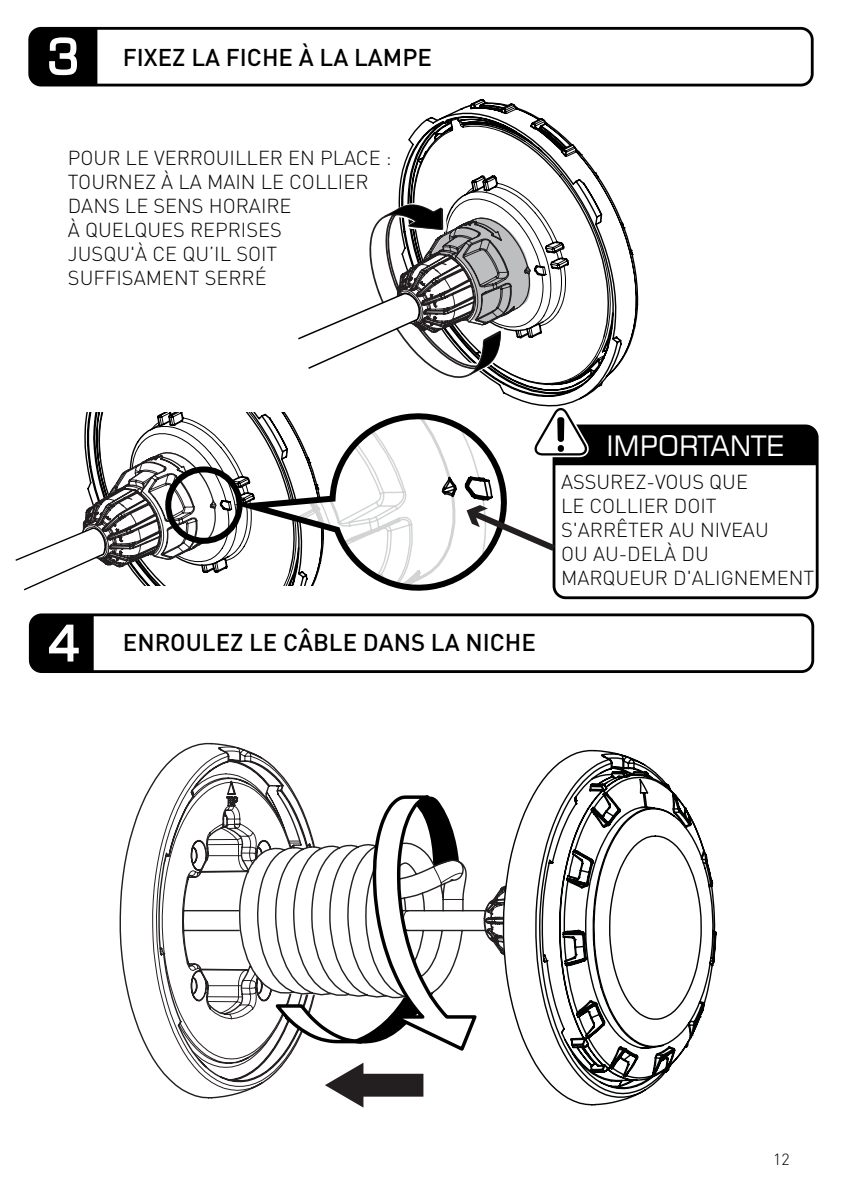
<style>
.page{position:relative;width:842px;height:1191px;background:#fff}
.page>*{position:absolute;margin:0;border:0;box-sizing:border-box;transform-origin:0 0}
.t1{font:28px "Square 721 BT";color:#fff}
.t2{font:500 24px "DINOT";color:#000}
.t3{font:300 20px/24px "DINOT";color:#040607}
.t4{font:300 16px "DINOT";color:#000}
.s1{font-family:"Square 721 BT";font-weight:400;font-size:48px;color:#fff}
.s2{color:#000}
</style>
<div class="page">
<svg style="left:398px;top:167px;width:241px;height:233px"></svg>
<svg style="left:403px;top:99px;width:234px;height:292px"></svg>
<svg style="left:298px;top:200px;width:240px;height:189px"></svg>
<svg style="left:119px;top:742px;width:128px;height:357px"></svg>
<svg style="left:152px;top:746px;width:141px;height:345px"></svg>
<svg style="left:213px;top:844px;width:25px;height:154px"></svg>
<svg style="left:238px;top:842px;width:32px;height:158px"></svg>
<svg style="left:528px;top:749px;width:189px;height:357px"></svg>
<svg style="left:270px;top:790px;width:360px;height:263px"></svg>
<svg style="left:325px;top:1062px;width:98px;height:45px"></svg>
<svg style="left:89px;top:412px;width:128px;height:35px"></svg>
<svg style="left:15px;top:447px;width:202px;height:144px"></svg>
<div style="left:553px;top:424px;width:265px;height:175px;border:3px solid #000;border-radius:12px"></div>
<svg style="left:217px;top:412px;width:34px;height:161px"></svg>
<svg style="left:251px;top:400px;width:566px;height:193px"></svg>
<svg style="left:32px;top:31px;width:65px;height:54px;background:#1e1e1e"></svg>
<div style="left:28px;top:27px;width:786px;height:59px;border:3px solid #000;border-radius:11px"></div>
<div style="left:29px;top:613px;width:785px;height:60px;border:3px solid #000;border-radius:11px"></div>
<svg style="left:30px;top:615px;width:64px;height:56px;background:#1b1b1b"></svg>
<p class="t2" style="left:47px;top:42px;width:387px"><span class="s1">3</span> FIXEZ LA FICHE À LA LAMPE</p>
<p class="t3" style="left:68px;top:145px;width:325px">POUR LE VERROUILLER EN PLACE :<br>TOURNEZ À LA MAIN LE COLLIER<br>DANS LE SENS HORAIRE<br>À QUELQUES REPRISES<br>JUSQU'À CE QU’IL SOIT<br>SUFFISAMENT SERRÉ</p>
<p class="t2" style="left:47px;top:627px;width:490px"><span class="s1">4</span> ENROULEZ LE CÂBLE DANS LA NICHE</p>
<h1 class="t1" style="left:606px;top:428px;width:179px">IMPORTANTE</h1>
<p class="t3" style="left:561px;top:469px;width:255px"><span class="s2">ASSUREZ-VOUS QUE<br>LE</span> COLLIER DOIT<br>S'ARRÊTER AU NIVEAU<br>OU AU-DELÀ DU<br>MARQUEUR D'ALIGNEMENT</p>
<p class="t4" style="left:773px;top:1149px;width:18px">12</p>
</div>
